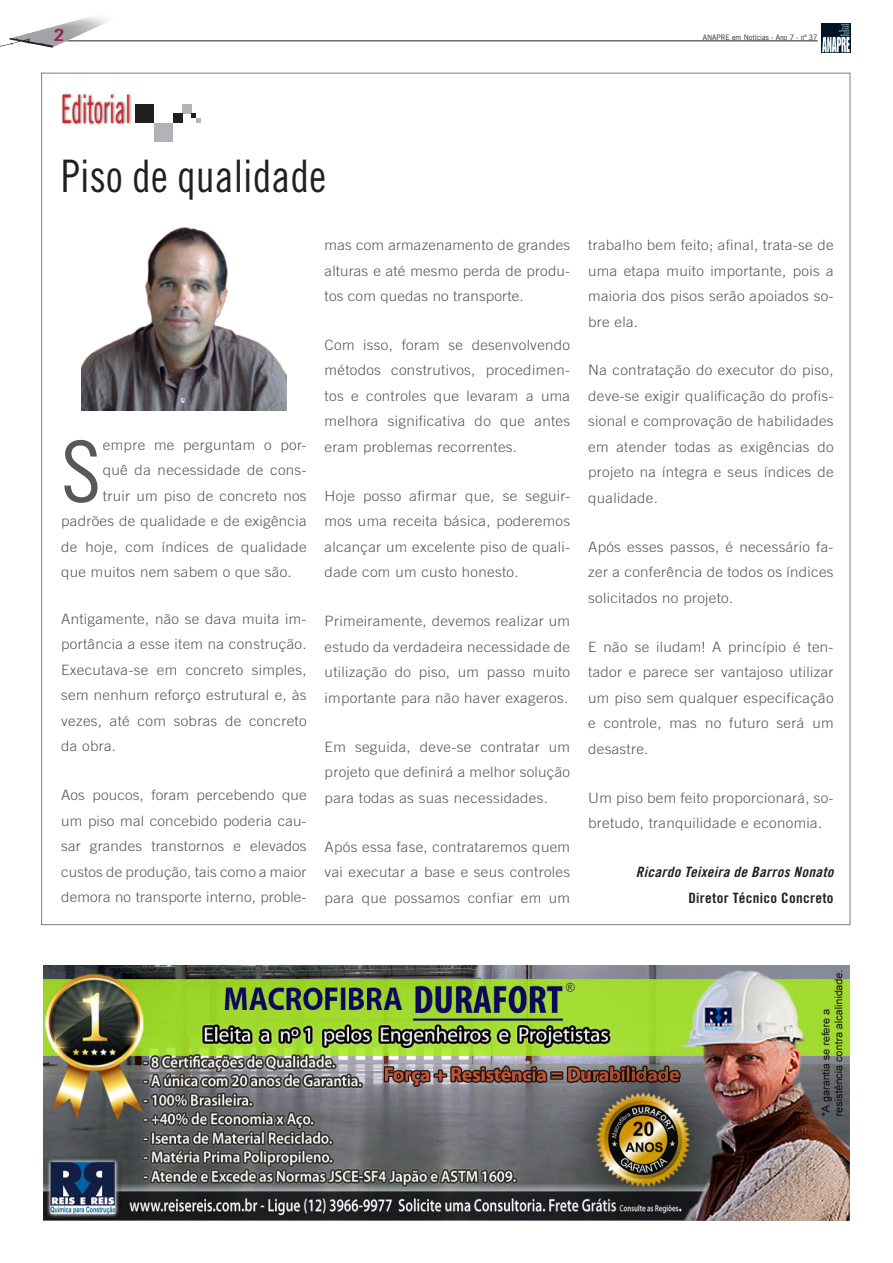
<style>
.page{position:relative;width:893px;height:1263px;background:#fff}
.page>*{position:absolute;margin:0;border:0;box-sizing:border-box;transform-origin:0 0}
.t1{font:84.9px "Trade Gothic Cond Eighteen";color:#57585a;scale:1.06 1}
.t2{font:44.85px "Trade Gothic Cond Eighteen";color:#231f20;scale:.95 1}
.t3{font:39.3px "Trade Gothic Cond Eighteen";color:#d1232a;scale:.6 1}
.t4{font:16.8px "Trade Gothic Bold Cond Twenty";color:#952649;scale:1.5 1}
.Normal__Web{font:300 14.25px/25.5px "Trade Gothic";letter-spacing:.02em;color:#57585a;text-align:justify;scale:1.06 1}
.Normal__Web-2{font:14.25px/25.5px "Trade Gothic Bold Cond Twenty Obl";letter-spacing:.02em;color:#231f20;text-align:right;scale:1.06 1}
.t5{font:7.5px "Trade Gothic";color:#231f20;scale:.95 1}
.s1{font-family:"Trade Gothic Bold Cond Twenty"}
</style>
<div class="page">
<hr style="left:61px;top:41px;width:757px;height:1px;background:#231f20">
<img style="left:0;top:16px;width:144px;height:32px">
<img style="left:821px;top:23px;width:30px;height:30px">
<img style="left:44px;top:965px;width:805px;height:255px">
<img style="left:81px;top:227px;width:205px;height:184px">
<div style="left:61px;top:92px;width:71px;height:34px;background:#231f20;opacity:.63"></div>
<div style="left:154px;top:123px;width:19px;height:19px;background:#b2b3b7"></div>
<div style="left:135px;top:104px;width:19px;height:19px;background:#231f20"></div>
<div style="left:182px;top:104px;width:10px;height:9px;background:#b4b5b8"></div>
<div style="left:173px;top:113px;width:9px;height:10px;background:#231f20"></div>
<svg style="left:191px;top:113px;width:9px;height:10px"></svg>
<p class="t4" style="left:54px;top:25px;width:9px">2</p>
<p class="t5" style="left:703px;top:32px;width:122px">ANAPRE em Notícias - Ano 7 - nº 37</p>
<p class="t3" style="left:61px;top:85px;width:117px">Editorial</p>
<p class="t2" style="left:61px;top:150px;width:280px">Piso de qualidade</p>
<p class="t1" style="left:61px;top:421px;width:39px">S</p>
<p class="Normal__Web" style="left:103px;top:431px;width:194px">empre me perguntam o por-</p>
<p class="Normal__Web" style="left:103px;top:457px;width:194px">quê da necessidade de cons-</p>
<p class="Normal__Web" style="left:103px;top:482px;width:194px">truir um piso de concreto nos</p>
<p class="Normal__Web" style="left:61px;top:508px;width:233px">padrões de qualidade e de exigência</p>
<p class="Normal__Web" style="left:61px;top:533px;width:233px">de hoje, com índices de qualidade</p>
<p class="Normal__Web" style="left:61px;top:559px;width:219px">que muitos nem sabem o que são.</p>
<p class="Normal__Web" style="left:61px;top:606px;width:233px">Antigamente, não se dava muita im&shy;portância a esse item na construção.<br>Executava-se em concreto simples, sem nenhum reforço estrutural e, às vezes, até com sobras de concreto da obra.</p>
<p class="Normal__Web" style="left:61px;top:782px;width:233px">Aos poucos, foram percebendo que um piso mal concebido poderia cau&shy;sar grandes transtornos e elevados custos de produção, tais como a maior demora no transporte interno, proble-</p>
<p class="Normal__Web" style="left:325px;top:232px;width:233px">mas com armazenamento de grandes alturas e até mesmo perda de produ&shy;tos com quedas no transporte.</p>
<p class="Normal__Web" style="left:325px;top:332px;width:233px">Com isso, foram se desenvolvendo métodos construtivos, procedimen&shy;tos e controles que levaram a uma melhora significativa do que antes eram problemas recorrentes.</p>
<p class="Normal__Web" style="left:325px;top:483px;width:233px">Hoje posso afirmar que, se seguir&shy;mos uma receita básica, poderemos alcançar um excelente piso de quali&shy;dade com um custo honesto.</p>
<p class="Normal__Web" style="left:325px;top:608px;width:233px">Primeiramente, devemos realizar um estudo da verdadeira necessidade de utilização do piso, um passo muito importante para não haver exageros.</p>
<p class="Normal__Web" style="left:325px;top:734px;width:233px">Em seguida, deve-se contratar um projeto que definirá a melhor solução para todas as suas necessidades.</p>
<p class="Normal__Web" style="left:325px;top:833px;width:233px">Após essa fase, contrataremos quem vai executar a base e seus controles para que possamos confiar em um</p>
<p class="Normal__Web" style="left:588px;top:232px;width:233px">trabalho bem feito; afinal, trata-se de uma etapa muito importante, pois a maioria dos pisos serão apoiados so&shy;bre ela.</p>
<p class="Normal__Web" style="left:588px;top:357px;width:233px">Na contratação do executor do piso, deve-se exigir qualificação do profis&shy;sional e comprovação de habilidades em atender todas as exigências do projeto na íntegra e seus índices de qualidade.</p>
<p class="Normal__Web" style="left:588px;top:534px;width:233px">Após esses passos, é necessário fa&shy;zer a conferência de todos os índices solicitados no projeto.</p>
<p class="Normal__Web" style="left:588px;top:634px;width:233px">E não se iludam! A princípio é ten&shy;tador e parece ser vantajoso utilizar um piso sem qualquer especificação e controle, mas no futuro será um desastre.</p>
<p class="Normal__Web" style="left:588px;top:785px;width:233px">Um piso bem feito proporcionará, so&shy;bretudo, tranquilidade e economia.</p>
<p class="Normal__Web-2" style="left:636px;top:859px;width:188px">Ricardo Teixeira de Barros Nonato<br><span class="s1">Diretor Técnico Concreto</span></p>
</div>
